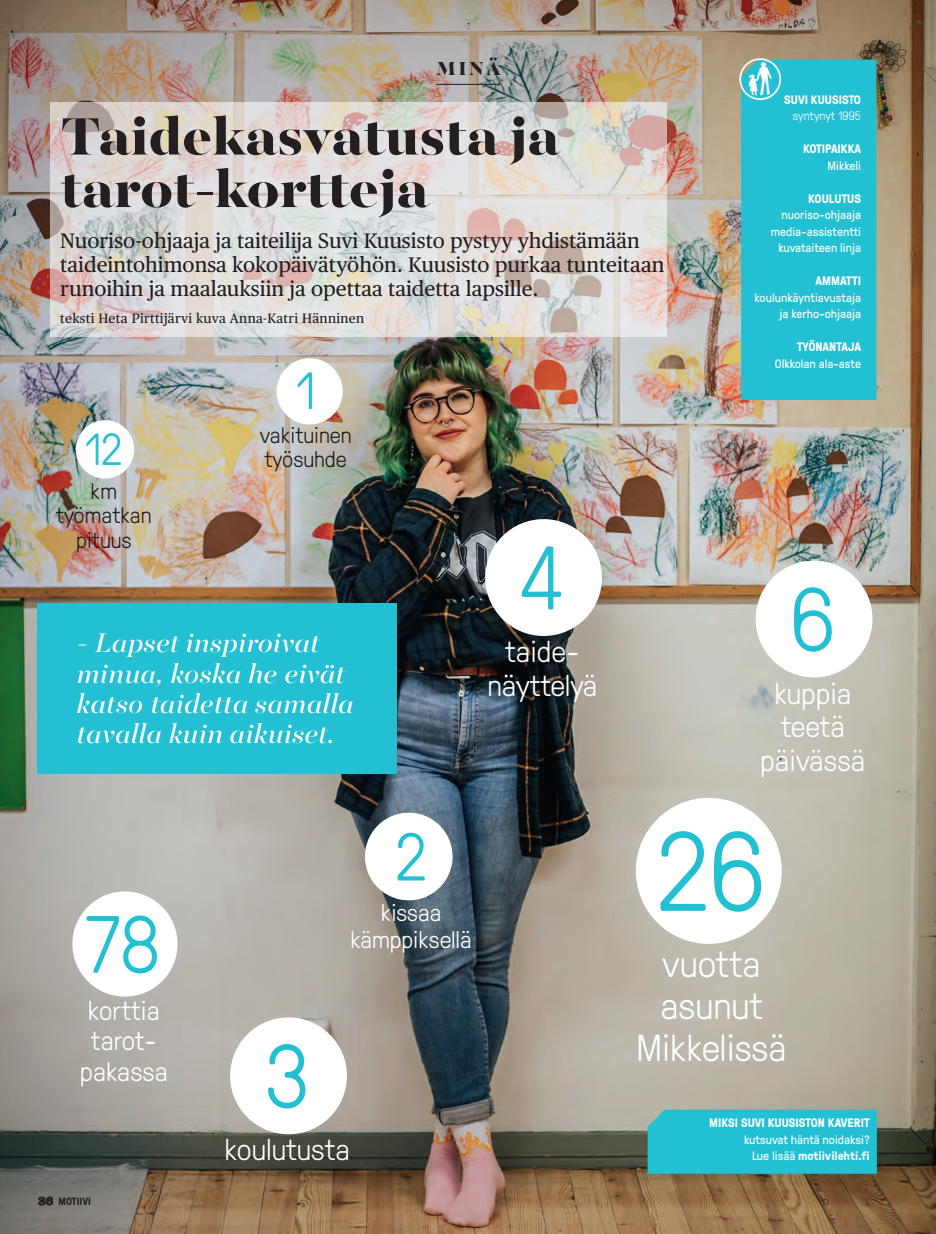
<style>
.page{position:relative;width:936px;height:1234px;background:#fff}
.page>*{position:absolute;margin:0;border:0;box-sizing:border-box;transform-origin:0 0}
._04_nostonumero_60pt{font:300 112.5px "GT Pressura";color:#23bfd2}
._04_nostonumero_60pt-2{font:300 90px "GT Pressura";color:#23bfd2}
._04_nostonumero_60pt-3{font:300 81px "GT Pressura";color:#23bfd2}
._04_nostonumero_60pt-4{font:300 67.5px "GT Pressura";color:#23bfd2}
._01_Otsikko_40pt{font:800 58.5px/52.5px "Majesti Banner";color:#231f20}
._04_nostonumero_60pt-5{font:300 52.5px "GT Pressura";color:#23bfd2}
._04_nostonumero_60pt-6{font:300 45px "GT Pressura";color:#23bfd2}
._04_nostoteksti_ligh{font:300 37.5px "GT Pressura";color:#fff}
._08_Äläys_20pt{font:italic 30px/30px "Majesti Banner";color:#fff}
._04_nostoteksti_ligh-2{font:300 30px "GT Pressura";color:#fff}
._04_nostoteksti_ligh-3{font:300 27px "GT Pressura";color:#fff}
._04_nostoteksti_ligh-4{font:300 24px "GT Pressura";color:#fff}
._04_nostoteksti_ligh-5{font:300 22.5px "GT Pressura";color:#231f20}
._02_Ingressi_16pt{font:21px/24px "Publico Text";color:#231f20}
._01_Vinjetti_u{font:800 21px "Majesti Banner";color:#231f20}
._03_Nimet{font:13.5px "Publico Text";letter-spacing:.02em;color:#231f20}
._10_Laatikko_teksti2{font:700 12.3px/16.5px "GT Pressura";color:#fff;text-align:right}
._10_Laatikko_teksti2-2{font:12.3px/16.5px "GT Pressura";color:#fff;text-align:right}
._10_Laatikko_teksti2-3{font:300 12.3px "GT Pressura";color:#fff}
.t1{font:700 10.5px "GT Pressura";color:#231f20}
.s1{font-family:"Majesti Banner";font-weight:800;font-size:12px}
.s2{font-weight:400}
</style>
<div class="page">
<img style="left:0;top:0;width:935px;height:1233px">
<svg style="left:50px;top:102px;width:617px;height:235px;background:#ddd7d3"></svg>
<div style="left:741px;top:60px;width:135px;height:340px;background:#23bfd2"></div>
<div style="left:72px;top:891px;width:105px;height:105px;background:#fff;border-radius:50%"></div>
<div style="left:76px;top:420px;width:58px;height:58px;background:#fff;border-radius:50%"></div>
<div style="left:365px;top:812px;width:87px;height:88px;background:#fff;border-radius:50%"></div>
<div style="left:230px;top:1017px;width:117px;height:116px;background:#fff;border-radius:50%"></div>
<div style="left:485px;top:519px;width:117px;height:117px;background:#fff;border-radius:50%"></div>
<div style="left:755px;top:560px;width:117px;height:117px;background:#fff;border-radius:50%"></div>
<div style="left:635px;top:797px;width:146px;height:146px;background:#fff;border-radius:50%"></div>
<hr style="left:436px;top:84px;width:64px;height:1px;background:#231f20">
<div style="left:37px;top:602px;width:360px;height:171px;background:#23bfd2"></div>
<div style="left:276px;top:358px;width:67px;height:66px;background:#fff;border-radius:50%"></div>
<svg style="left:38px;top:1196px;width:15px;height:8px"></svg>
<div style="left:647px;top:1109px;width:229px;height:64px;background:#23bfd2"></div>
<img style="left:738px;top:58px;width:43px;height:42px">
<p class="_01_Vinjetti_u" style="left:436px;top:55px;width:66px">MINÄ</p>
<p class="_01_Otsikko_40pt" style="left:61px;top:115px;width:500px">Taidekasvatusta ja tarot-kortteja</p>
<p class="_02_Ingressi_16pt" style="left:60px;top:228px;width:605px">Nuoriso-ohjaaja ja taiteilija Suvi Kuusisto pystyy yhdistämään taideintohimonsa kokopäivätyöhön. Kuusisto purkaa tunteitaan runoihin ja maalauksiin ja opettaa taidetta lapsille.</p>
<p class="_03_Nimet" style="left:60px;top:308px;width:305px">teksti Heta Pirttijärvi kuva Anna-Katri Hänninen</p>
<p class="_04_nostonumero_60pt-6" style="left:85px;top:417px;width:39px">12</p>
<p class="_04_nostoteksti_ligh-5" style="left:91px;top:475px;width:28px">km</p>
<p class="_04_nostoteksti_ligh-5" style="left:56px;top:499px;width:97px">työmatkan</p>
<p class="_04_nostoteksti_ligh-5" style="left:76px;top:523px;width:57px">pituus</p>
<p class="_04_nostonumero_60pt-5" style="left:296px;top:353px;width:21px">1</p>
<p class="_04_nostoteksti_ligh-5" style="left:260px;top:419px;width:94px">vakituinen</p>
<p class="_04_nostoteksti_ligh-5" style="left:264px;top:443px;width:84px">työsuhde</p>
<p class="_08_Äläys_20pt" style="left:77px;top:630px;width:279px">- Lapset inspiroivat minua, koska he eivät katso taidetta samalla tavalla kuin aikuiset.</p>
<p class="_04_nostonumero_60pt-2" style="left:520px;top:513px;width:46px">4</p>
<p class="_04_nostoteksti_ligh-2" style="left:505px;top:630px;width:76px">taide-</p>
<p class="_04_nostoteksti_ligh-2" style="left:487px;top:663px;width:112px">näyttelyä</p>
<p class="_10_Laatikko_teksti2" style="left:784px;top:90px;width:78px">SUVI KUUSISTO</p>
<p class="_10_Laatikko_teksti2-3" style="left:792px;top:107px;width:70px">syntynyt 1995</p>
<p class="_10_Laatikko_teksti2" style="left:803px;top:140px;width:59px">KOTIPAIKKA</p>
<p class="_10_Laatikko_teksti2-2" style="left:827px;top:156px;width:35px">Mikkeli</p>
<p class="_10_Laatikko_teksti2" style="left:808px;top:189px;width:54px">KOULUTUS</p>
<p class="_10_Laatikko_teksti2-2" style="left:781px;top:206px;width:81px">nuoriso-ohjaaja</p>
<p class="_10_Laatikko_teksti2-2" style="left:770px;top:222px;width:92px">media-assistentti</p>
<p class="_10_Laatikko_teksti2-2" style="left:778px;top:239px;width:84px">kuvataiteen linja</p>
<p class="_10_Laatikko_teksti2" style="left:815px;top:272px;width:47px">AMMATTI</p>
<p class="_10_Laatikko_teksti2-2" style="left:754px;top:288px;width:108px">koulunkäyntiavustaja ja kerho-ohjaaja</p>
<p class="_10_Laatikko_teksti2" style="left:797px;top:338px;width:66px">TYÖNANTAJA</p>
<p class="_10_Laatikko_teksti2-2" style="left:774px;top:354px;width:88px">Olkkolan ala-aste</p>
<p class="_04_nostonumero_60pt-2" style="left:790px;top:555px;width:47px">6</p>
<p class="_04_nostoteksti_ligh-2" style="left:774px;top:671px;width:79px">kuppia</p>
<p class="_04_nostoteksti_ligh-2" style="left:780px;top:705px;width:66px">teetä</p>
<p class="_04_nostoteksti_ligh-2" style="left:760px;top:738px;width:107px">päivässä</p>
<p class="_04_nostonumero_60pt-3" style="left:86px;top:886px;width:78px">78</p>
<p class="_04_nostoteksti_ligh-3" style="left:88px;top:991px;width:73px">korttia</p>
<p class="_04_nostoteksti_ligh-3" style="left:91px;top:1021px;width:67px">tarot-</p>
<p class="_04_nostoteksti_ligh-3" style="left:80px;top:1051px;width:90px">pakassa</p>
<p class="t1" style="left:38px;top:1192px;width:54px"><span class="s1">36</span> MOTIIVI</p>
<p class="_04_nostonumero_60pt-4" style="left:395px;top:808px;width:33px">2</p>
<p class="_04_nostoteksti_ligh-4" style="left:381px;top:895px;width:62px">kissaa</p>
<p class="_04_nostoteksti_ligh-4" style="left:350px;top:922px;width:123px">kämppiksellä</p>
<p class="_04_nostonumero_60pt-2" style="left:265px;top:1011px;width:45px">3</p>
<p class="_04_nostoteksti_ligh-2" style="left:224px;top:1128px;width:127px">koulutusta</p>
<p class="_04_nostonumero_60pt" style="left:657px;top:790px;width:110px">26</p>
<p class="_04_nostoteksti_ligh" style="left:662px;top:936px;width:100px">vuotta</p>
<p class="_04_nostoteksti_ligh" style="left:660px;top:978px;width:104px">asunut</p>
<p class="_04_nostoteksti_ligh" style="left:636px;top:1020px;width:152px">Mikkelissä</p>
<p class="_10_Laatikko_teksti2" style="left:709px;top:1113px;width:162px">MIKSI SUVI KUUSISTON KAVERIT <span class="s2">kutsuvat häntä noidaksi?</span></p>
<p class="_10_Laatikko_teksti2" style="left:752px;top:1146px;width:119px"><span class="s2">Lue lisää</span> motiivilehti.fi</p>
</div>
